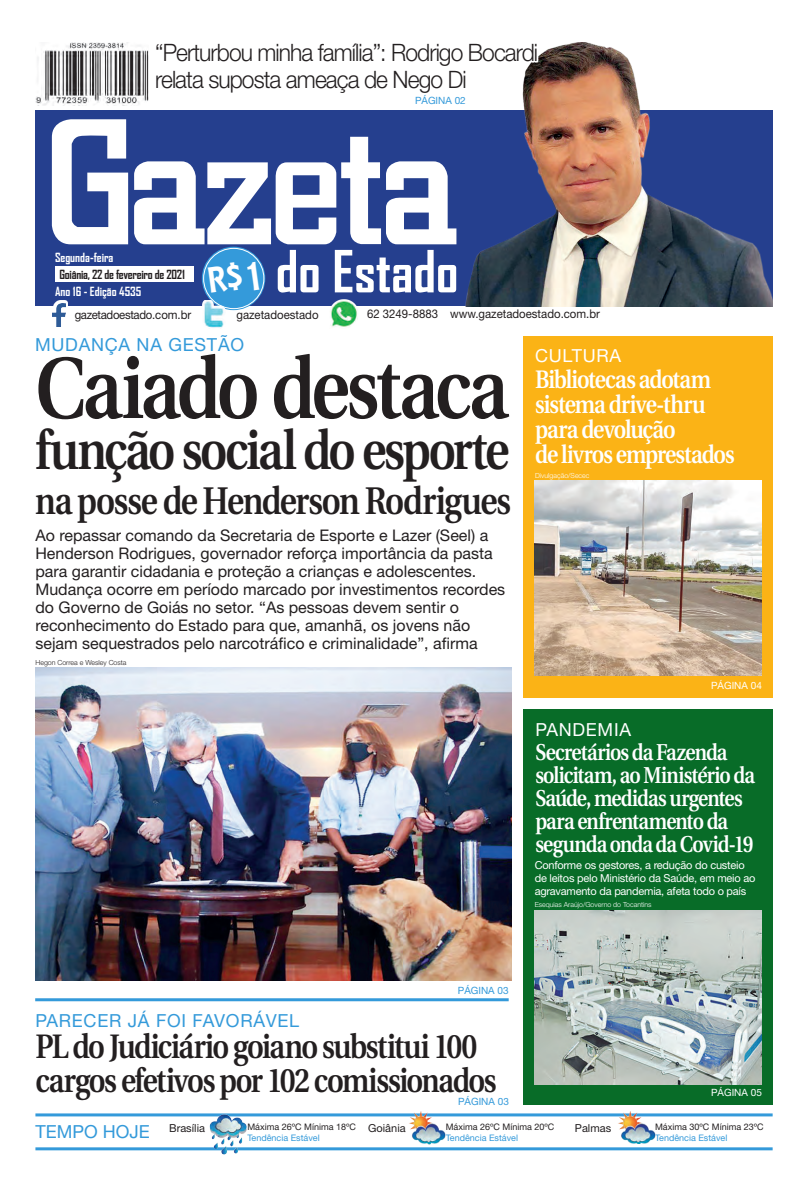
<style>
.page{position:relative;width:808px;height:1191px;background:#fff}
.page>*{position:absolute;margin:0;border:0;box-sizing:border-box;transform-origin:0 0}
.Manchete{font:600 86.5px "Utopia";letter-spacing:-.05em;color:#231f20;scale:.85 1}
.t1{font:700 55.6px "Agency FB";color:#fff}
.Manchete-2{font:600 55px "Utopia";letter-spacing:-.05em;color:#231f20;scale:.85 1}
.Manchete-3{font:600 38.5px "Utopia";letter-spacing:-.04em;color:#231f20;scale:.85 1}
.Manchete-4{font:600 33.9px/33.7px "Utopia";letter-spacing:-.05em;color:#231f20;scale:.85 1}
.Manchete-5{font:600 25.3px/25.2px "Utopia";letter-spacing:-.045em;color:#fff;scale:.85 1}
.t2{font:300 24px/27px "Helvetica Neue";letter-spacing:-.04em;color:#231f20;scale:.95 1}
.Manchete-6{font:600 22.9px/22.9px "Utopia";letter-spacing:-.045em;color:#fff;scale:.85 1}
.Retranca{font:18px "Helvetica Neue";letter-spacing:.04em;color:#349ada}
.Retranca-2{font:18px "Helvetica Neue";letter-spacing:.04em;color:#fff}
.Retranca-3{font:18px "Helvetica Neue";color:#349ada}
.Legenda{font:16px/18px "Helvetica Neue";color:#231f20}
.t3{font:700 12.1px "Agency FB";color:#fff}
.t4{font:700 12.1px "Agency FB";letter-spacing:-.02em;color:#231f20}
.t5{font:12px "Helvetica Neue";color:#231f20;scale:.95 1}
.t6{font:12px "Helvetica Neue";letter-spacing:-.03em;color:#231f20;scale:.95 1}
.Legenda-2{font:11px/13.3px "Helvetica Neue";letter-spacing:-.02em;color:#fff}
.Legenda-3{font:11px "Helvetica Neue";color:#231f20}
.Retranca-4{font:10px "Helvetica Neue";color:#349ada}
.Retranca-5{font:10px "Helvetica Neue";color:#fff}
.Legenda-4{font:9px "Helvetica Neue";color:#231f20}
.Legenda-5{font:9px "Helvetica Neue";color:#349ada}
.Crédito_Fotógrafo{font:300 7px "Helvetica Neue";color:#fff}
.Crédito_Fotógrafo-2{font:300 7px "Helvetica Neue";color:#231f20}
</style>
<div class="page">
<div style="left:523px;top:336px;width:249px;height:362px;background:#fbb316"></div>
<div style="left:523px;top:709px;width:249px;height:396px;background:#086c28"></div>
<div style="left:35px;top:110px;width:737px;height:196px;background:#253f8e"></div>
<svg style="left:52px;top:119px;width:76px;height:125px"></svg>
<svg style="left:134px;top:137px;width:305px;height:107px"></svg>
<div style="left:55px;top:266px;width:138px;height:15px;background:#fff"></div>
<svg style="left:55px;top:300px;width:13px;height:27px"></svg>
<img style="left:52px;top:303px;width:13px;height:23px">
<hr style="left:35px;top:1113px;width:738px;height:3px;background:#349ada">
<hr style="left:35px;top:1147px;width:738px;height:3px;background:#349ada">
<img style="left:209px;top:1114px;width:37px;height:40px">
<img style="left:408px;top:1111px;width:38px;height:33px">
<img style="left:617px;top:1111px;width:38px;height:33px">
<svg style="left:202px;top:247px;width:63px;height:63px"></svg>
<div style="left:203px;top:248px;width:61px;height:61px;border:1px solid #fff;border-radius:50%"></div>
<hr style="left:35px;top:998px;width:474px;height:3px;background:#349ada">
<img style="left:202px;top:300px;width:23px;height:29px">
<img style="left:330px;top:299px;width:28px;height:28px">
<img style="left:439px;top:43px;width:333px;height:263px">
<div style="left:155px;top:42px;width:383px;height:53px;background:#fff"></div>
<div style="left:414px;top:93px;width:52px;height:12px;background:#fff"></div>
<img style="left:35px;top:43px;width:113px;height:63px">
<img style="left:36px;top:668px;width:475px;height:312px">
<img style="left:535px;top:480px;width:227px;height:195px">
<img style="left:535px;top:910px;width:227px;height:174px">
<div style="left:208px;top:262px;width:51px;height:31px;background:#349ada"></div>
<p class="t2" style="left:155px;top:39px;width:404px">“Perturbou minha família”: Rodrigo Bocardi relata suposta ameaça de Nego Di</p>
<p class="Retranca-4" style="left:415px;top:94px;width:52px">PÁGINA 02</p>
<p class="t3" style="left:55px;top:250px;width:60px">Segunda-feira</p>
<p class="t4" style="left:59px;top:267px;width:127px">Goiânia, 22 de fevereiro de 2021</p>
<p class="t3" style="left:55px;top:283px;width:88px">Ano 16 - Edição 4535</p>
<p class="t6" style="left:75px;top:307px;width:124px">gazetadoestado.com.br</p>
<p class="t1" style="left:276px;top:237px;width:184px">do Estado</p>
<p class="t5" style="left:236px;top:308px;width:88px">gazetadoestado</p>
<p class="t5" style="left:367px;top:307px;width:76px">62 3249-8883</p>
<p class="t5" style="left:450px;top:307px;width:159px">www.gazetadoestado.com.br</p>
<p class="Retranca" style="left:35px;top:333px;width:210px">MUDANÇA NA GESTÃO</p>
<p class="Manchete" style="left:35px;top:340px;width:559px">Caiado destaca</p>
<p class="Manchete-2" style="left:35px;top:419px;width:559px">função social do esporte</p>
<p class="Manchete-3" style="left:35px;top:479px;width:561px">na posse de Henderson Rodrigues</p>
<p class="Legenda" style="left:35px;top:526px;width:471px">Ao repassar comando da Secretaria de Esporte e Lazer (Seel) a Henderson Rodrigues, governador reforça importância da pasta para garantir cidadania e proteção a crianças e adolescentes.<br>Mudança ocorre em período marcado por investimentos recordes do Governo de Goiás no setor. “As pessoas devem sentir o reconhecimento do Estado para que, amanhã, os jovens não sejam sequestrados pelo narcotráfico e criminalidade”, afirma</p>
<p class="Crédito_Fotógrafo-2" style="left:35px;top:658px;width:93px">Hegon Correa e Wesley Costa</p>
<p class="Retranca-2" style="left:535px;top:345px;width:87px">CULTURA</p>
<p class="Manchete-5" style="left:535px;top:367px;width:209px">Bibliotecas adotam sistema drive-thru</p>
<p class="Manchete-5" style="left:535px;top:417px;width:167px">para devolução</p>
<p class="Manchete-5" style="left:535px;top:442px;width:236px">de livros emprestados</p>
<p class="Crédito_Fotógrafo" style="left:535px;top:471px;width:56px">Divulgação/Secec</p>
<p class="Retranca-2" style="left:535px;top:719px;width:97px">PANDEMIA</p>
<p class="Retranca-5" style="left:711px;top:679px;width:52px">PÁGINA 04</p>
<p class="Manchete-6" style="left:535px;top:741px;width:260px">Secretários da Fazenda solicitam, ao Ministério da<br>Saúde, medidas urgentes para enfrentamento da segunda onda da Covid-19</p>
<p class="Legenda-2" style="left:535px;top:858px;width:222px">Conforme os gestores, a redução do custeio de leitos pelo Ministério da Saúde, em meio ao agravamento da pandemia, afeta todo o país</p>
<p class="Crédito_Fotógrafo" style="left:535px;top:900px;width:118px">Esequias Araújo/Governo do Tocantins</p>
<p class="Retranca-4" style="left:458px;top:984px;width:52px">PÁGINA 03</p>
<p class="Retranca" style="left:35px;top:1009px;width:265px">PARECER JÁ FOI FAVORÁVEL</p>
<p class="Manchete-4" style="left:35px;top:1030px;width:544px">PL do Judiciário goiano substitui 100 cargos efetivos por 102 comissionados</p>
<p class="Retranca-4" style="left:458px;top:1095px;width:52px">PÁGINA 03</p>
<p class="Retranca-5" style="left:711px;top:1086px;width:52px">PÁGINA 05</p>
<p class="Retranca-3" style="left:35px;top:1120px;width:116px">TEMPO HOJE</p>
<p class="Legenda-3" style="left:169px;top:1121px;width:37px">Brasília</p>
<p class="Legenda-4" style="left:247px;top:1121px;width:110px">Máxima 26ºC Mínima 18ºC</p>
<p class="Legenda-3" style="left:368px;top:1121px;width:39px">Goiânia</p>
<p class="Legenda-3" style="left:575px;top:1121px;width:38px">Palmas</p>
<p class="Legenda-5" style="left:247px;top:1132px;width:74px">Tendência Estável</p>
<p class="Legenda-4" style="left:446px;top:1121px;width:110px">Máxima 26ºC Mínima 20ºC</p>
<p class="Legenda-5" style="left:446px;top:1132px;width:74px">Tendência Estável</p>
<p class="Legenda-4" style="left:655px;top:1121px;width:110px">Máxima 30ºC Mínima 23ºC</p>
<p class="Legenda-5" style="left:655px;top:1132px;width:74px">Tendência Estável</p>
</div>
